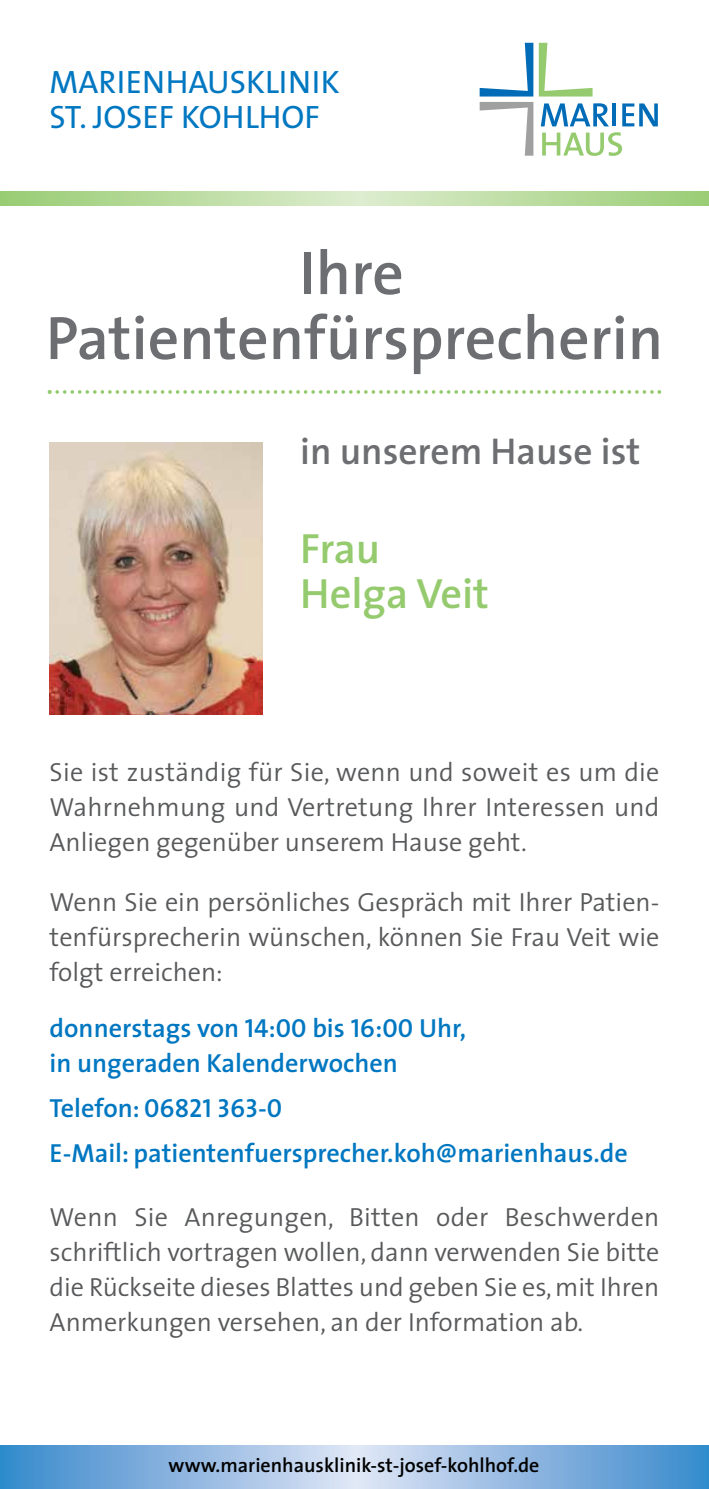
<style>
.page{position:relative;width:709px;height:1489px;background:#fff}
.page>*{position:absolute;margin:0;border:0;box-sizing:border-box;transform-origin:0 0}
.t1{font:600 61.75px/65px "The Sans";color:#6d6e71;text-align:center}
.t2{font:600 42.5px/45px "The Sans";color:#95cb6e}
.t3{font:600 37.5px "The Sans";color:#6d6e71}
.t4{font:32.5px/35px "The Sans";color:#0077c1}
.t5{font:300 26.25px/35px "The Sans";color:#58595b;text-align:justify}
.t6{font:600 26.25px/35px "The Sans";color:#0077c1}
.t7{font:26.25px "The Sans Semi Bold Caps";color:#0077c1}
.t8{font:600 20px "The Sans";color:#000}
.s1{font-family:"The Sans Semi Bold Caps";font-weight:400}
.s2{font-family:"The Sans";font-weight:600}
</style>
<div class="page">
<img style="left:50px;top:442px;width:212px;height:273px">
<svg style="left:0;top:191px;width:709px;height:15px;background:#badca0"></svg>
<svg style="left:542px;top:132px;width:80px;height:24px"></svg>
<svg style="left:541px;top:103px;width:68px;height:23px"></svg>
<hr style="left:612px;top:103px;width:4px;height:23px;background:#006cb7">
<svg style="left:622px;top:103px;width:36px;height:23px"></svg>
<svg style="left:479px;top:43px;width:54px;height:53px"></svg>
<svg style="left:539px;top:43px;width:53px;height:53px"></svg>
<svg style="left:479px;top:102px;width:54px;height:54px"></svg>
<svg style="left:48px;top:390px;width:613px;height:4px"></svg>
<svg style="left:0;top:1445px;width:709px;height:43px;background:#8bb6e0"></svg>
<p class="t4" style="left:50px;top:67px;width:291px">MARIENHAUSKLINIK<br>ST. JOSEF KOHLHOF</p>
<h1 class="t1" style="left:46px;top:246px;width:619px">Ihre<br>Patientenfürsprecherin</h1>
<h3 class="t3" style="left:300px;top:437px;width:342px">in unserem Hause ist</h3>
<h2 class="t2" style="left:300px;top:530px;width:190px">Frau<br>Helga Veit</h2>
<p class="t5" style="left:50px;top:758px;width:611px">Sie ist zuständig für Sie, wenn und soweit es um die Wahrnehmung und Vertretung Ihrer Interessen und Anliegen gegenüber unserem Hause geht.</p>
<p class="t5" style="left:50px;top:887px;width:611px">Wenn Sie ein persönliches Gespräch mit Ihrer Patien&shy;tenfürsprecherin wünschen, können Sie Frau Veit wie folgt erreichen:</p>
<p class="t6" style="left:50px;top:1012px;width:418px">donnerstags von <span class="s1">14:00</span> bis <span class="s1">16:00</span> Uhr, in ungeraden Kalenderwochen</p>
<p class="t7" style="left:50px;top:1098px;width:234px"><span class="s2">Telefon:</span> 06821 363-0</p>
<p class="t6" style="left:50px;top:1137px;width:580px">E-Mail: patientenfuersprecher.koh@marienhaus.de</p>
<p class="t5" style="left:50px;top:1202px;width:611px">Wenn Sie Anregungen, Bitten oder Beschwerden schriftlich vortragen wollen, dann verwenden Sie bitte die Rückseite dieses Blattes und geben Sie es, mit Ihren Anmerkungen versehen, an der Information ab.</p>
<p class="t8" style="left:169px;top:1457px;width:372px">www.marienhausklinik-st-josef-kohlhof.de</p>
</div>
